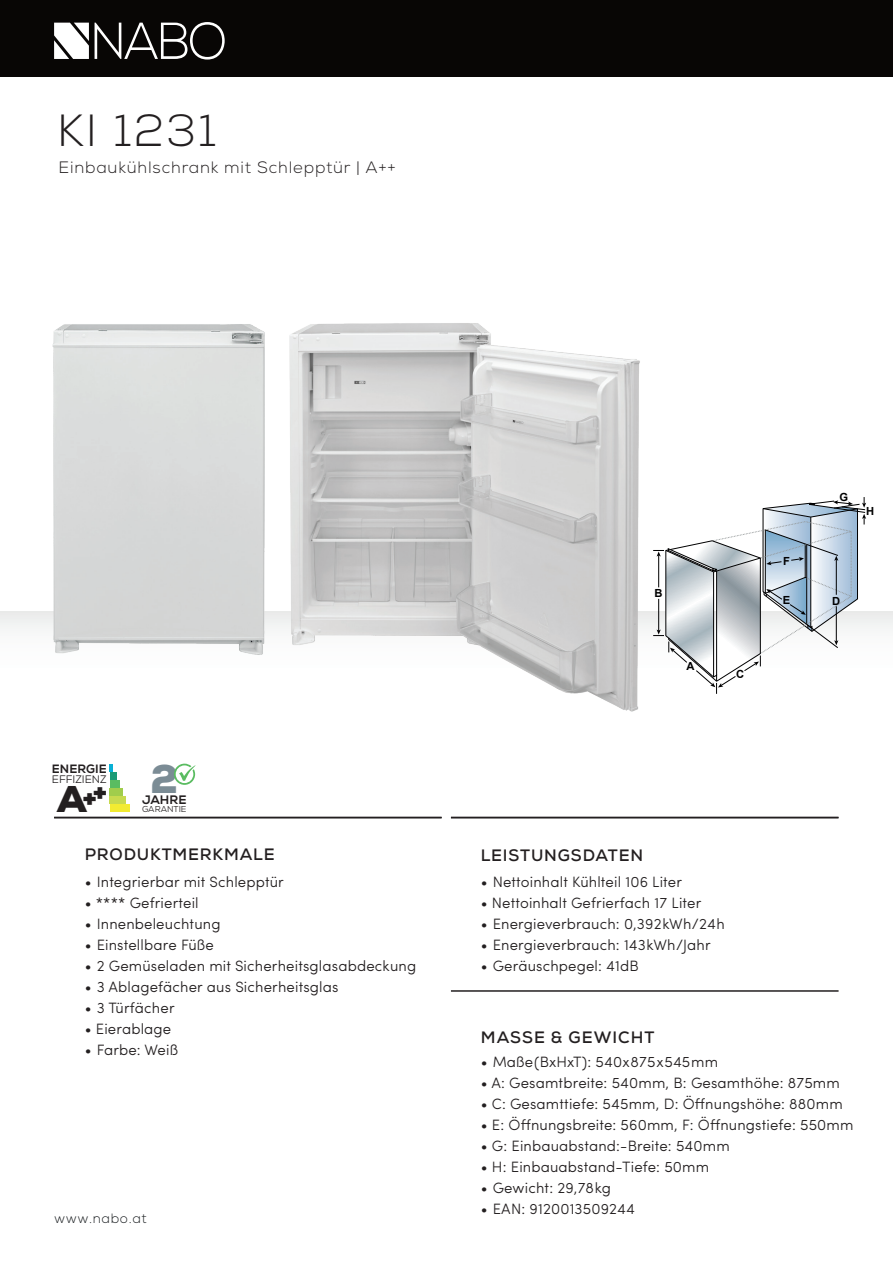
<style>
.page{position:relative;width:893px;height:1263px;background:#fff}
.page>*{position:absolute;margin:0;border:0;box-sizing:border-box;transform-origin:0 0}
.t1{font:300 45px "Nexa";letter-spacing:.05em;color:#231f20}
.t2{font:900 40.2px "Nexa";color:#7b8c95}
.t3{font:900 27.9px "Nexa";color:#231f20}
.t4{font:700 16.5px "Nexa";letter-spacing:.05em;color:#231f20}
.t5{font:300 16.5px "Nexa";letter-spacing:.05em;color:#231f20}
.t6{font:300 15px "Sofia Pro";letter-spacing:.01em;color:#231f20}
.t7{font:300 13.5px "Nexa";letter-spacing:.05em;color:#191d20}
.t8{font:800 12.3px "Nexa";color:#231f20}
.t9{font:800 12.15px "Nexa";color:#231f20}
.t10{font:700 11.1px "Arial";color:#000001}
.t11{font:10.8px "Nexa";color:#231f20}
.t12{font:8.55px "Nexa";color:#231f20}
.s1{font-size:37.2px}
</style>
<div class="page">
<div style="left:0;top:0;width:893px;height:77px;background:#080605"></div>
<svg style="left:54px;top:23px;width:35px;height:36px"></svg>
<svg style="left:95px;top:22px;width:130px;height:38px"></svg>
<hr style="left:54px;top:817px;width:388px;height:1px;background:#231f20">
<hr style="left:451px;top:817px;width:387px;height:1px;background:#231f20">
<hr style="left:451px;top:991px;width:387px;height:1px;background:#231f20">
<img style="left:44px;top:324px;width:201px;height:330px">
<img style="left:245px;top:323px;width:408px;height:389px">
<svg style="left:653px;top:497px;width:213px;height:197px"></svg>
<svg style="left:174px;top:764px;width:21px;height:21px"></svg>
<div style="left:110px;top:805px;width:19px;height:7px;background:#f2eb32"></div>
<div style="left:110px;top:796px;width:16px;height:8px;background:#c7da4f"></div>
<div style="left:110px;top:788px;width:13px;height:7px;background:#a0cd4c"></div>
<div style="left:110px;top:780px;width:10px;height:7px;background:#5abc61"></div>
<div style="left:110px;top:772px;width:6px;height:7px;background:#1b9b76"></div>
<svg style="left:110px;top:764px;width:3px;height:7px"></svg>
<h1 class="t1" style="left:57px;top:104px;width:161px">KI 1231</h1>
<p class="t5" style="left:58px;top:158px;width:339px">Einbaukühlschrank mit Schlepptür | A++</p>
<p class="t9" style="left:52px;top:761px;width:56px">ENERGIE</p>
<p class="t11" style="left:52px;top:772px;width:56px">EFFIZIENZ</p>
<h3 class="t3" style="left:57px;top:777px;width:52px"><span class="s1">A</span>++</h3>
<h2 class="t2" style="left:150px;top:753px;width:29px">2</h2>
<p class="t12" style="left:142px;top:803px;width:46px">GARANTIE</p>
<p class="t8" style="left:142px;top:792px;width:46px">JAHRE</p>
<p class="t4" style="left:85px;top:843px;width:191px">PRODUKTMERKMALE</p>
<p class="t6" style="left:85px;top:871px;width:201px">• Integrierbar mit Schlepptür</p>
<p class="t6" style="left:85px;top:892px;width:115px">• **** Gefrierteil</p>
<p class="t6" style="left:85px;top:913px;width:137px">• Innenbeleuchtung</p>
<p class="t6" style="left:85px;top:934px;width:131px">• Einstellbare Füße</p>
<p class="t6" style="left:85px;top:955px;width:333px">• 2 Gemüseladen mit Sicherheitsglasabdeckung</p>
<p class="t6" style="left:85px;top:976px;width:255px">• 3 Ablagefächer aus Sicherheitsglas</p>
<p class="t6" style="left:85px;top:997px;width:91px">• 3 Türfächer</p>
<p class="t6" style="left:85px;top:1018px;width:88px">• Eierablage</p>
<p class="t6" style="left:85px;top:1039px;width:95px">• Farbe: Weiß</p>
<p class="t7" style="left:54px;top:1210px;width:94px">www.nabo.at</p>
<p class="t10" style="left:654px;top:586px;width:10px">B</p>
<p class="t10" style="left:686px;top:659px;width:10px">A</p>
<p class="t10" style="left:736px;top:666px;width:10px">C</p>
<p class="t10" style="left:839px;top:490px;width:10px">G</p>
<p class="t10" style="left:783px;top:553px;width:8px">F</p>
<p class="t10" style="left:783px;top:593px;width:9px">E</p>
<p class="t10" style="left:832px;top:593px;width:10px">D</p>
<p class="t10" style="left:866px;top:504px;width:10px">H</p>
<p class="t4" style="left:481px;top:844px;width:164px">LEISTUNGSDATEN</p>
<p class="t6" style="left:481px;top:871px;width:203px">• Nettoinhalt Kühlteil 106 Liter</p>
<p class="t6" style="left:481px;top:892px;width:222px">• Nettoinhalt Gefrierfach 17 Liter</p>
<p class="t6" style="left:481px;top:913px;width:246px">• Energieverbrauch: 0,392 kWh /24 h</p>
<p class="t6" style="left:481px;top:934px;width:231px">• Energieverbrauch: 143 kWh /Jahr</p>
<p class="t6" style="left:481px;top:955px;width:160px">• Geräuschpegel: 41dB</p>
<p class="t4" style="left:481px;top:1027px;width:175px">MASSE &amp; GEWICHT</p>
<p class="t6" style="left:481px;top:1051px;width:239px">• Maße (BxHxT): 540x 875 x 545 mm</p>
<p class="t6" style="left:481px;top:1072px;width:361px">• A: Gesamtbreite: 540mm, B: Gesamthöhe: 875mm</p>
<p class="t6" style="left:481px;top:1093px;width:363px">• C: Gesamttiefe: 545mm, D: Öffnungshöhe: 880mm</p>
<p class="t6" style="left:481px;top:1114px;width:374px">• E: Öffnungsbreite: 560mm, F: Öffnungstiefe: 550mm</p>
<p class="t6" style="left:481px;top:1135px;width:251px">• G: Einbauabstand:-Breite: 540mm</p>
<p class="t6" style="left:481px;top:1156px;width:230px">• H: Einbauabstand-Tiefe: 50mm</p>
<p class="t6" style="left:481px;top:1177px;width:132px">• Gewicht: 29,78 kg</p>
<p class="t6" style="left:481px;top:1198px;width:156px">• EAN: 9120013509244</p>
</div>
